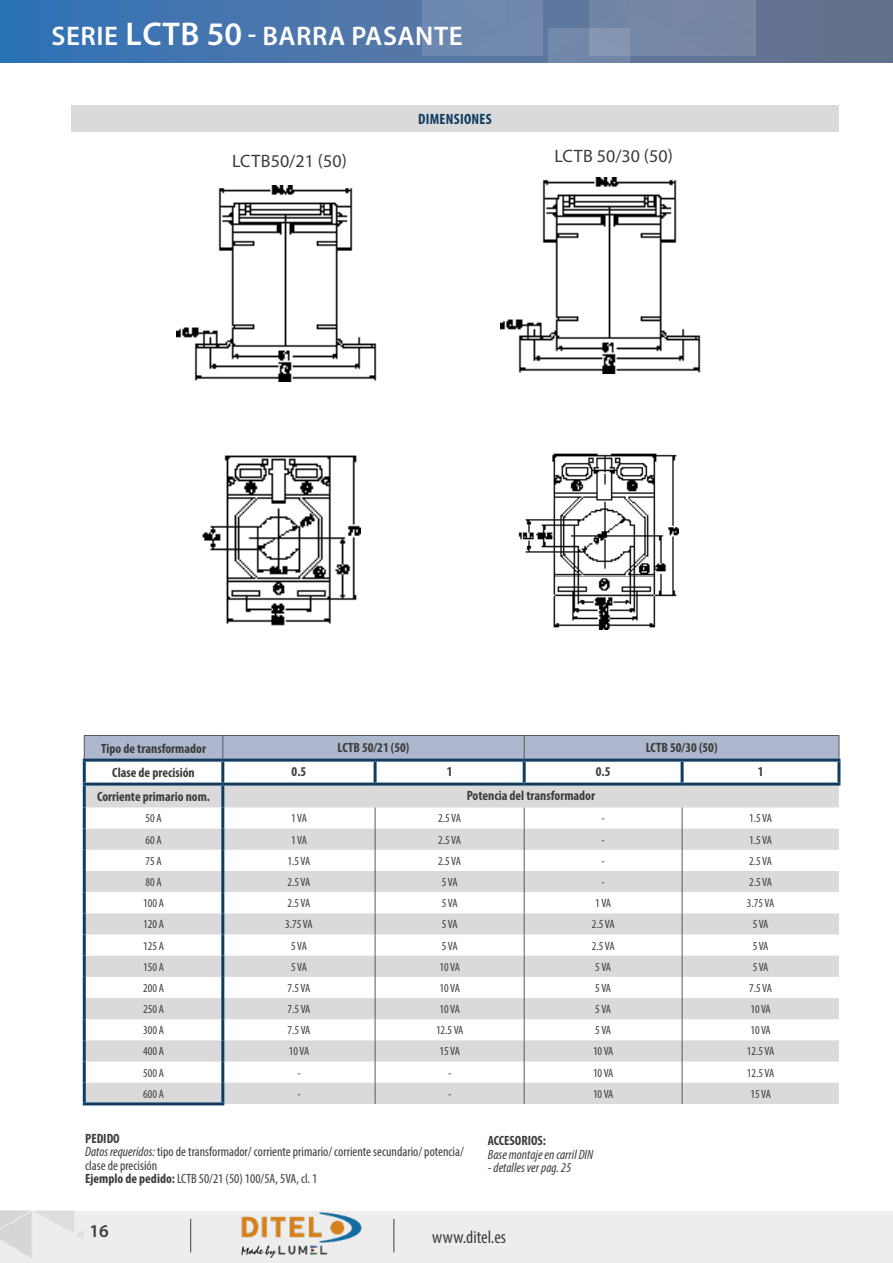
<style>
.page{position:relative;width:893px;height:1263px;background:#fff}
.page>*{position:absolute;margin:0;border:0;box-sizing:border-box;transform-origin:0 0}
.t1{font:600 27px "Myriad Pro";letter-spacing:.02em;color:#fff}
.t2{font:18px "Myriad Pro";color:#3c3c3b}
.t3{font:condensed 18px "Myriad Pro";color:#3c3c3b}
.t4{font:600 18px "Myriad Pro";color:#3c3c3b}
.t5{font:700 condensed 15px "Myriad Pro";letter-spacing:.02em;color:#103c62}
.t6{font:condensed 13.5px/13.5px "Myriad Pro";color:#3c3c3b}
.t7{font:700 condensed 13.5px "Myriad Pro";color:#3c3c3b}
.t8{font:italic condensed 13.5px "Myriad Pro";color:#3c3c3b}
.t9{font:condensed 12px "Myriad Pro";letter-spacing:-.04em;color:#3c3c3b}
.s1{font-size:33px}
.s2{font-weight:700}
.s3{font-style:italic}
</style>
<div class="page">
<div style="left:0;top:1211px;width:893px;height:52px;background:#ededed"></div>
<hr style="left:190px;top:1219px;width:1px;height:33px;background:#434144">
<hr style="left:393px;top:1219px;width:1px;height:33px;background:#434144">
<img style="left:0;top:1211px;width:83px;height:47px">
<div style="left:0;top:0;width:893px;height:62px;background:linear-gradient(to right,#3675ba,#6e758c)"></div>
<div style="left:590px;top:0;width:165px;height:56px;background:#7687a4"></div>
<div style="left:422px;top:0;width:121px;height:55px;background:#6f89ae"></div>
<img style="left:548px;top:28px;width:82px;height:34px">
<img style="left:241px;top:1212px;width:121px;height:46px">
<svg style="left:86px;top:785px;width:753px;height:319px;fill:#dadada"></svg>
<svg style="left:84px;top:735px;width:756px;height:24px;background:#a6b0c6"></svg>
<hr style="left:83px;top:759px;width:140px;height:3px;background:#103c62">
<hr style="left:83px;top:762px;width:3px;height:20px;background:#103c62">
<hr style="left:223px;top:759px;width:152px;height:3px;background:#103c62">
<hr style="left:221px;top:762px;width:3px;height:20px;background:#103c62">
<hr style="left:375px;top:759px;width:149px;height:3px;background:#103c62">
<hr style="left:374px;top:762px;width:3px;height:20px;background:#103c62">
<hr style="left:524px;top:759px;width:158px;height:3px;background:#103c62">
<hr style="left:523px;top:762px;width:3px;height:20px;background:#103c62">
<hr style="left:682px;top:759px;width:158px;height:3px;background:#103c62">
<hr style="left:681px;top:762px;width:3px;height:20px;background:#103c62">
<hr style="left:837px;top:762px;width:3px;height:20px;background:#103c62">
<hr style="left:83px;top:782px;width:140px;height:3px;background:#103c62">
<hr style="left:83px;top:785px;width:3px;height:22px;background:#103c62">
<hr style="left:83px;top:807px;width:3px;height:22px;background:#103c62">
<hr style="left:83px;top:829px;width:3px;height:21px;background:#103c62">
<hr style="left:83px;top:850px;width:3px;height:21px;background:#103c62">
<hr style="left:83px;top:871px;width:3px;height:21px;background:#103c62">
<hr style="left:83px;top:892px;width:3px;height:21px;background:#103c62">
<hr style="left:83px;top:913px;width:3px;height:21px;background:#103c62">
<hr style="left:83px;top:934px;width:3px;height:22px;background:#103c62">
<hr style="left:83px;top:956px;width:3px;height:21px;background:#103c62">
<hr style="left:83px;top:977px;width:3px;height:21px;background:#103c62">
<hr style="left:83px;top:998px;width:3px;height:21px;background:#103c62">
<hr style="left:83px;top:1019px;width:3px;height:21px;background:#103c62">
<hr style="left:83px;top:1040px;width:3px;height:21px;background:#103c62">
<hr style="left:83px;top:1061px;width:3px;height:22px;background:#103c62">
<hr style="left:83px;top:1083px;width:3px;height:19px;background:#103c62">
<hr style="left:83px;top:1102px;width:141px;height:3px;background:#103c62">
<hr style="left:223px;top:782px;width:152px;height:3px;background:#103c62">
<hr style="left:221px;top:785px;width:3px;height:22px;background:#103c62">
<hr style="left:375px;top:782px;width:149px;height:3px;background:#103c62">
<hr style="left:524px;top:782px;width:158px;height:3px;background:#103c62">
<hr style="left:682px;top:782px;width:158px;height:3px;background:#103c62">
<hr style="left:221px;top:807px;width:3px;height:22px;background:#103c62">
<hr style="left:221px;top:829px;width:3px;height:21px;background:#103c62">
<hr style="left:221px;top:850px;width:3px;height:21px;background:#103c62">
<hr style="left:221px;top:871px;width:3px;height:21px;background:#103c62">
<hr style="left:221px;top:892px;width:3px;height:21px;background:#103c62">
<hr style="left:221px;top:913px;width:3px;height:21px;background:#103c62">
<hr style="left:221px;top:934px;width:3px;height:22px;background:#103c62">
<hr style="left:221px;top:956px;width:3px;height:21px;background:#103c62">
<hr style="left:221px;top:977px;width:3px;height:21px;background:#103c62">
<hr style="left:221px;top:998px;width:3px;height:21px;background:#103c62">
<hr style="left:221px;top:1019px;width:3px;height:21px;background:#103c62">
<hr style="left:221px;top:1040px;width:3px;height:21px;background:#103c62">
<hr style="left:221px;top:1061px;width:3px;height:22px;background:#103c62">
<hr style="left:221px;top:1083px;width:3px;height:19px;background:#103c62">
<svg style="left:375px;top:807px;width:1px;height:297px"></svg>
<svg style="left:524px;top:807px;width:1px;height:297px"></svg>
<svg style="left:682px;top:807px;width:1px;height:297px"></svg>
<img style="left:176px;top:186px;width:201px;height:196px">
<img style="left:202px;top:455px;width:159px;height:171px">
<img style="left:518px;top:453px;width:160px;height:177px">
<img style="left:500px;top:178px;width:201px;height:196px">
<div style="left:71px;top:105px;width:768px;height:27px;background:#dadada"></div>
<h1 class="t1" style="left:52px;top:18px;width:413px">SERIE <span class="s1">LCTB 50</span> - BARRA PASANTE</h1>
<h2 class="t2" style="left:232px;top:150px;width:116px">LCTB50/21 (50)</h2>
<p class="t5" style="left:418px;top:110px;width:75px">DIMENSIONES</p>
<h2 class="t2" style="left:554px;top:145px;width:120px">LCTB 50/30 (50)</h2>
<p class="t7" style="left:101px;top:740px;width:106px">Tipo de transformador</p>
<p class="t7" style="left:338px;top:739px;width:73px">LCTB 50/21 (50)</p>
<p class="t7" style="left:646px;top:739px;width:73px">LCTB 50/30 (50)</p>
<p class="t7" style="left:112px;top:764px;width:84px">Clase de precisión</p>
<p class="t7" style="left:292px;top:763px;width:16px">0.5</p>
<p class="t7" style="left:447px;top:763px;width:7px">1</p>
<p class="t7" style="left:596px;top:763px;width:16px">0.5</p>
<p class="t7" style="left:758px;top:763px;width:7px">1</p>
<p class="t7" style="left:97px;top:788px;width:114px">Corriente primario nom.</p>
<p class="t7" style="left:467px;top:787px;width:130px">Potencia del transformador</p>
<p class="t9" style="left:145px;top:811px;width:18px">50 A</p>
<p class="t9" style="left:291px;top:811px;width:17px">1 VA</p>
<p class="t9" style="left:438px;top:811px;width:24px">2.5 VA</p>
<p class="t9" style="left:601px;top:811px;width:5px">-</p>
<p class="t9" style="left:749px;top:811px;width:24px">1.5 VA</p>
<p class="t9" style="left:145px;top:832px;width:18px">60 A</p>
<p class="t9" style="left:291px;top:832px;width:17px">1 VA</p>
<p class="t9" style="left:438px;top:832px;width:24px">2.5 VA</p>
<p class="t9" style="left:601px;top:832px;width:5px">-</p>
<p class="t9" style="left:749px;top:832px;width:24px">1.5 VA</p>
<p class="t9" style="left:145px;top:853px;width:18px">75 A</p>
<p class="t9" style="left:288px;top:853px;width:24px">1.5 VA</p>
<p class="t9" style="left:438px;top:853px;width:24px">2.5 VA</p>
<p class="t9" style="left:601px;top:853px;width:5px">-</p>
<p class="t9" style="left:749px;top:853px;width:24px">2.5 VA</p>
<p class="t9" style="left:145px;top:875px;width:18px">80 A</p>
<p class="t9" style="left:288px;top:875px;width:24px">2.5 VA</p>
<p class="t9" style="left:442px;top:875px;width:17px">5 VA</p>
<p class="t9" style="left:601px;top:875px;width:5px">-</p>
<p class="t9" style="left:749px;top:875px;width:24px">2.5 VA</p>
<p class="t9" style="left:143px;top:896px;width:22px">100 A</p>
<p class="t9" style="left:288px;top:896px;width:24px">2.5 VA</p>
<p class="t9" style="left:442px;top:896px;width:17px">5 VA</p>
<p class="t9" style="left:595px;top:896px;width:17px">1 VA</p>
<p class="t9" style="left:747px;top:896px;width:29px">3.75 VA</p>
<p class="t9" style="left:143px;top:917px;width:22px">120 A</p>
<p class="t9" style="left:285px;top:917px;width:29px">3.75 VA</p>
<p class="t9" style="left:442px;top:917px;width:17px">5 VA</p>
<p class="t9" style="left:592px;top:917px;width:24px">2.5 VA</p>
<p class="t9" style="left:753px;top:917px;width:17px">5 VA</p>
<p class="t9" style="left:143px;top:938px;width:22px">125 A</p>
<p class="t9" style="left:291px;top:938px;width:17px">5 VA</p>
<p class="t9" style="left:442px;top:938px;width:17px">5 VA</p>
<p class="t9" style="left:592px;top:938px;width:24px">2.5 VA</p>
<p class="t9" style="left:753px;top:938px;width:17px">5 VA</p>
<p class="t9" style="left:143px;top:959px;width:22px">150 A</p>
<p class="t9" style="left:291px;top:959px;width:17px">5 VA</p>
<p class="t9" style="left:439px;top:959px;width:22px">10 VA</p>
<p class="t9" style="left:595px;top:959px;width:17px">5 VA</p>
<p class="t9" style="left:753px;top:959px;width:17px">5 VA</p>
<p class="t9" style="left:143px;top:981px;width:22px">200 A</p>
<p class="t9" style="left:288px;top:981px;width:24px">7.5 VA</p>
<p class="t9" style="left:439px;top:981px;width:22px">10 VA</p>
<p class="t9" style="left:595px;top:981px;width:17px">5 VA</p>
<p class="t9" style="left:749px;top:981px;width:24px">7.5 VA</p>
<p class="t9" style="left:143px;top:1002px;width:22px">250 A</p>
<p class="t9" style="left:288px;top:1002px;width:24px">7.5 VA</p>
<p class="t9" style="left:439px;top:1002px;width:22px">10 VA</p>
<p class="t9" style="left:595px;top:1002px;width:17px">5 VA</p>
<p class="t9" style="left:750px;top:1002px;width:22px">10 VA</p>
<p class="t9" style="left:143px;top:1023px;width:22px">300 A</p>
<p class="t9" style="left:288px;top:1023px;width:24px">7.5 VA</p>
<p class="t9" style="left:436px;top:1023px;width:29px">12.5 VA</p>
<p class="t9" style="left:595px;top:1023px;width:17px">5 VA</p>
<p class="t9" style="left:750px;top:1023px;width:22px">10 VA</p>
<p class="t9" style="left:143px;top:1044px;width:22px">400 A</p>
<p class="t9" style="left:289px;top:1044px;width:22px">10 VA</p>
<p class="t9" style="left:439px;top:1044px;width:22px">15 VA</p>
<p class="t9" style="left:593px;top:1044px;width:22px">10 VA</p>
<p class="t9" style="left:747px;top:1044px;width:29px">12.5 VA</p>
<p class="t9" style="left:143px;top:1065px;width:22px">500 A</p>
<p class="t9" style="left:297px;top:1065px;width:5px">-</p>
<p class="t9" style="left:448px;top:1065px;width:5px">-</p>
<p class="t9" style="left:593px;top:1065px;width:22px">10 VA</p>
<p class="t9" style="left:747px;top:1065px;width:29px">12.5 VA</p>
<p class="t9" style="left:143px;top:1086px;width:22px">600 A</p>
<p class="t9" style="left:297px;top:1086px;width:5px">-</p>
<p class="t9" style="left:448px;top:1086px;width:5px">-</p>
<p class="t9" style="left:593px;top:1086px;width:22px">10 VA</p>
<p class="t9" style="left:750px;top:1086px;width:22px">15 VA</p>
<p class="t7" style="left:488px;top:1132px;width:60px">ACCESORIOS:</p>
<p class="t8" style="left:488px;top:1146px;width:107px">Base montaje en carril DIN</p>
<p class="t8" style="left:488px;top:1159px;width:85px">- detalles ver pag. 25</p>
<p class="t6" style="left:85px;top:1131px;width:380px"><span class="s2">PEDIDO<br></span><span class="s3">Datos requeridos:</span> tipo de transformador/ corriente primario/ corriente secundario/ potencia/ clase de precisión<br><span class="s2">Ejemplo de pedido:</span> LCTB 50/21 (50) 100/5A, 5VA, cl. 1</p>
<h2 class="t4" style="left:90px;top:1220px;width:21px">16</h2>
<h2 class="t3" style="left:432px;top:1226px;width:75px">www.ditel.es</h2>
</div>
